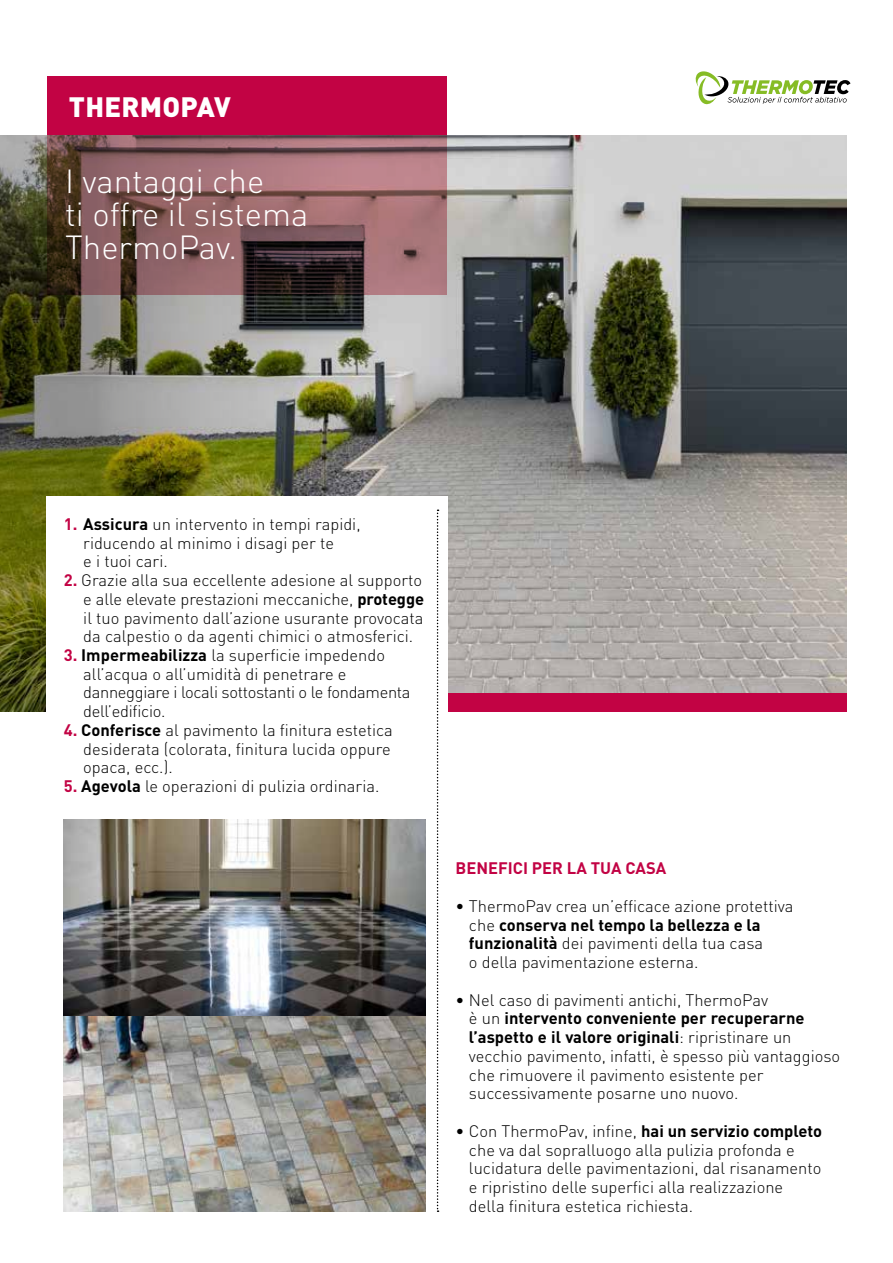
<style>
.page{position:relative;width:893px;height:1263px;background:#fff}
.page>*{position:absolute;margin:0;border:0;box-sizing:border-box;transform-origin:0 0}
.t1{font:300 33px/33px "DINOT";color:#fff}
.t2{font:900 27.75px "DINOT";letter-spacing:.01em;color:#fff}
.t3{font:300 16.5px/18.8px "DINOT";color:#000}
.t4{font:300 16.5px/18.8px "DINOT";letter-spacing:-.02em;color:#000}
.t5{font:700 16.5px "DINOT";color:#c20344}
.s1{font-weight:700;color:#c20344}
.s2{font-weight:700}
</style>
<div class="page">
<img style="left:64px;top:1016px;width:362px;height:196px">
<img style="left:64px;top:820px;width:362px;height:196px">
<img style="left:391px;top:135px;width:455px;height:558px">
<img style="left:0;top:135px;width:391px;height:576px">
<div style="left:47px;top:77px;width:399px;height:58px;background:#c20344"></div>
<svg style="left:47px;top:135px;width:399px;height:159px;background:#815a5c"></svg>
<div style="left:47px;top:496px;width:401px;height:229px;background:#fff"></div>
<div style="left:448px;top:693px;width:398px;height:18px;background:#c20344"></div>
<svg style="left:437px;top:509px;width:2px;height:703px"></svg>
<svg style="left:695px;top:71px;width:155px;height:34px"></svg>
<h2 class="t2" style="left:69px;top:88px;width:164px">THERMOPAV</h2>
<h1 class="t1" style="left:65px;top:163px;width:245px">I vantaggi che<br>ti offre il sistema<br>ThermoPav.</h1>
<p class="t3" style="left:83px;top:514px;width:279px;text-indent:-20px"><span class="s1">1.</span> <span class="s2">Assicura</span> un intervento in tempi rapidi, riducendo al minimo i disagi per te<br>e i tuoi cari.</p>
<p class="t3" style="left:83px;top:570px;width:342px;text-indent:-20px"><span class="s1">2.</span> Grazie alla sua eccellente adesione al supporto e alle elevate prestazioni meccaniche, <span class="s2">protegge </span>il tuo pavimento dall’azione usurante provocata da calpestio o da agenti chimici o atmosferici.</p>
<p class="t4" style="left:83px;top:645px;width:329px;text-indent:-20px"><span class="s1">3.</span> <span class="s2">Impermeabilizza</span> la superficie impedendo all’acqua o all’umidità di penetrare e danneggiare i locali sottostanti o le fondamenta dell’edificio.</p>
<p class="t3" style="left:83px;top:720px;width:311px;text-indent:-20px"><span class="s1">4.</span> <span class="s2">Conferisce</span> al pavimento la finitura estetica desiderata (colorata, finitura lucida oppure opaca, ecc.).</p>
<p class="t3" style="left:64px;top:776px;width:317px"><span class="s1">5.</span> <span class="s2">Agevola</span> le operazioni di pulizia ordinaria.</p>
<p class="t5" style="left:455px;top:857px;width:212px">BENEFICI PER LA TUA CASA</p>
<p class="t3" style="left:469px;top:896px;width:326px;text-indent:-13px">• ThermoPav crea un’efficace azione protettiva che <span class="s2">conserva nel tempo la bellezza e la funzionalità</span> dei pavimenti della tua casa<br>o della pavimentazione esterna.</p>
<p class="t3" style="left:469px;top:989px;width:373px;text-indent:-13px">• Nel caso di pavimenti antichi, ThermoPav<br>è un <span class="s2">intervento conveniente per recuperarne l’aspetto e il valore originali</span>: ripristinare un vecchio pavimento, infatti, è spesso più vantaggioso che rimuovere il pavimento esistente per successivamente posarne uno nuovo.</p>
<p class="t3" style="left:469px;top:1121px;width:355px;text-indent:-13px">• Con ThermoPav, infine, <span class="s2">hai un servizio completo </span>che va dal sopralluogo alla pulizia profonda e lucidatura delle pavimentazioni, dal risanamento e ripristino delle superfici alla realizzazione della finitura estetica richiesta.</p>
</div>
